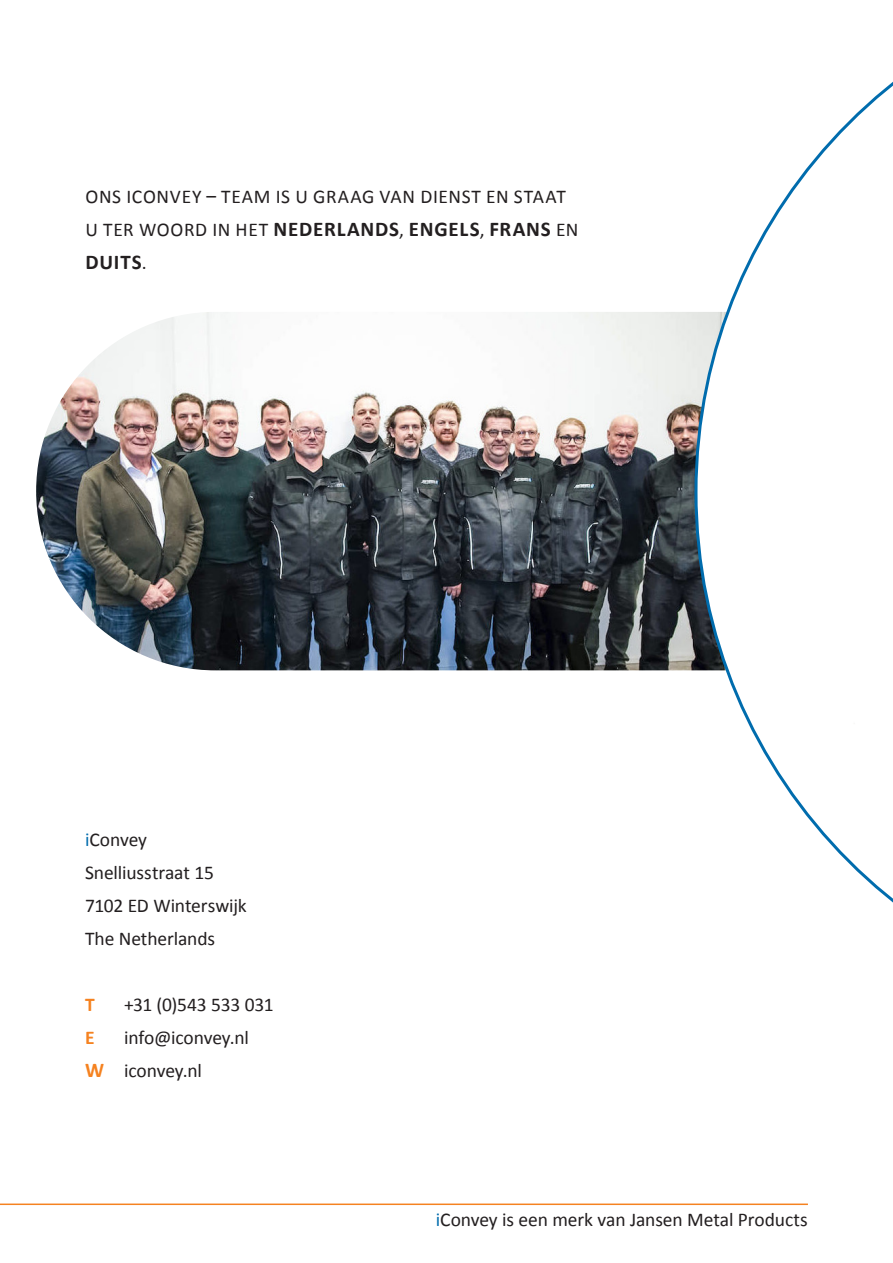
<style>
.page{position:relative;width:893px;height:1263px;background:#fff}
.page>*{position:absolute;margin:0;border:0;box-sizing:border-box;transform-origin:0 0}
.t1{font:700 21px/33px "Calibri";letter-spacing:.035em;color:#231f20}
.t2{font:19.5px "Calibri";letter-spacing:-.005em;color:#231f20}
.t3{font:19.5px "Calibri";letter-spacing:.035em;color:#231f20}
.t4{font:700 19.5px "Calibri";color:#f58220}
.s1{font-weight:400;font-size:19.5px}
.s2{color:#006cad}
.s3{font-weight:700;font-size:21px;color:#f58220}
</style>
<div class="page">
<img style="left:36px;top:312px;width:658px;height:358px">
<hr style="left:0;top:1203px;width:808px;height:2px;background:#f58220">
<svg style="left:694px;top:82px;width:199px;height:821px"></svg>
<p class="t3" style="left:85px;top:182px;width:482px">ONS ICONVEY – TEAM IS U GRAAG VAN DIENST EN STAAT</p>
<p class="t1" style="left:85px;top:211px;width:495px"><span class="s1">U TER WOORD IN HET</span> NEDERLANDS<span class="s1">,</span> ENGELS<span class="s1">,</span> FRANS <span class="s1">EN<br></span>DUITS<span class="s1">.</span></p>
<p class="t2" style="left:85px;top:826px;width:64px"><span class="s2">i</span>Convey</p>
<p class="t2" style="left:85px;top:859px;width:131px">Snelliusstraat 15</p>
<p class="t2" style="left:85px;top:892px;width:163px">7102 ED Winterswijk</p>
<p class="t2" style="left:85px;top:925px;width:132px">The Netherlands</p>
<p class="t4" style="left:85px;top:991px;width:11px">T</p>
<p class="t2" style="left:124px;top:991px;width:151px">+31 (0)543 533 031</p>
<p class="t4" style="left:85px;top:1024px;width:11px">E</p>
<p class="t2" style="left:124px;top:1024px;width:127px">info@iconvey.nl</p>
<p class="t2" style="left:85px;top:1057px;width:119px"><span class="s3">W</span> iconvey.nl</p>
<p class="t2" style="left:436px;top:1205px;width:374px"><span class="s2">i</span>Convey is een merk van Jansen Metal Products</p>
</div>
